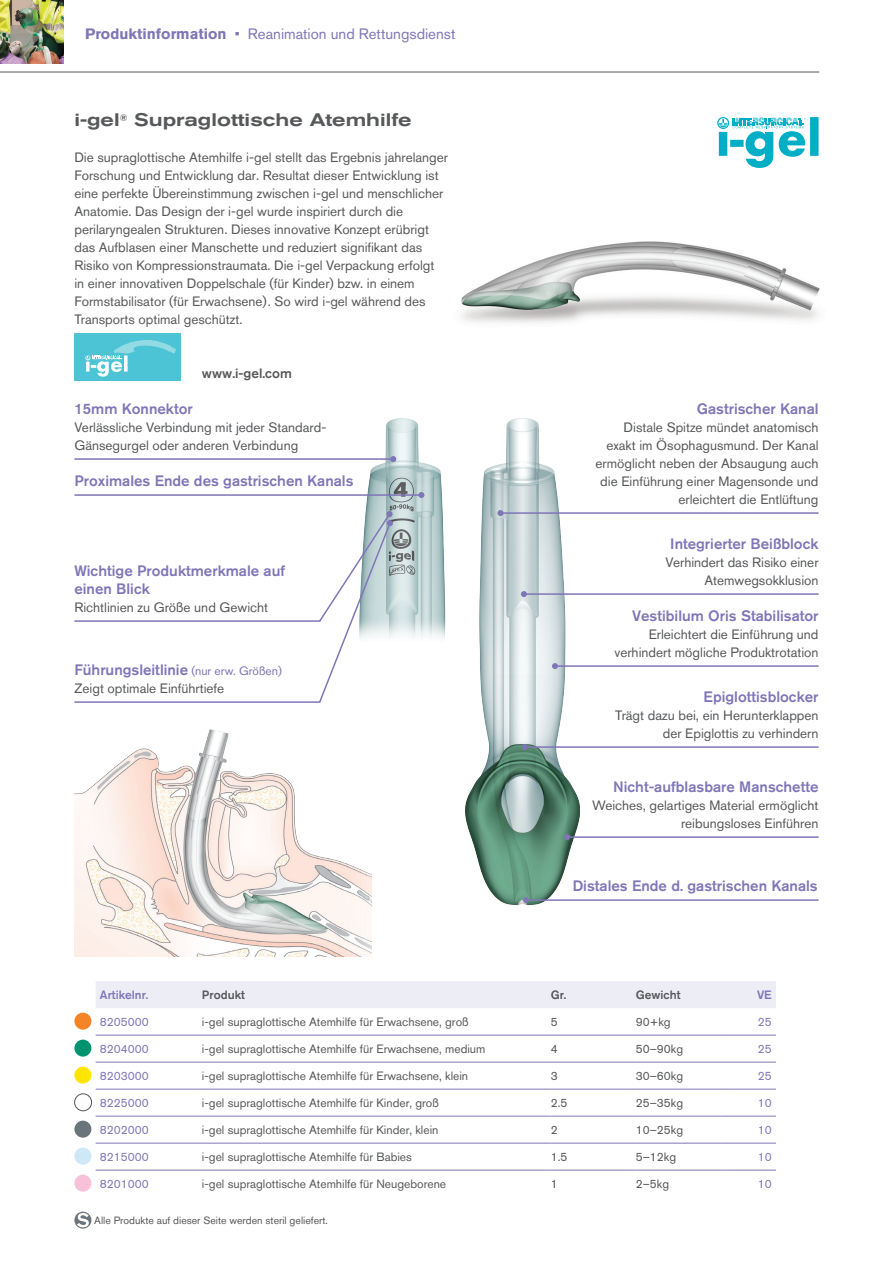
<style>
.page{position:relative;width:893px;height:1263px;background:#fff}
.page>*{position:absolute;margin:0;border:0;box-sizing:border-box;transform-origin:0 0}
.t1{font:500 expanded 18px "Akzidenz Grotesk BQ";color:#57585a}
.t2{font:500 15px/18px "Akzidenz Grotesk BQ";color:#7f76b7}
.t3{font:15px "Akzidenz Grotesk BQ";color:#7f76b7}
.t4{font:13.5px/18px "Akzidenz Grotesk BQ";color:#57585a;text-align:right}
.t5{font:500 13.5px "Akzidenz Grotesk BQ";color:#57585a}
.t6{font:12px "Akzidenz Grotesk BQ";color:#57585a}
.t7{font:12px "Akzidenz Grotesk BQ";color:#7f76b7}
.t8{font:500 12px "Akzidenz Grotesk BQ";color:#57585a}
.t9{font:500 12px "Akzidenz Grotesk BQ";color:#7f76b7}
.t10{font:10.5px "Akzidenz Grotesk BQ";color:#57585a}
.s1{font-weight:700}
.s2{font-weight:400;font-size:12px}
</style>
<div class="page">
<hr style="left:0;top:72px;width:819px;height:1px;background:#57585a">
<img style="left:0;top:0;width:64px;height:63px">
<img style="left:461px;top:241px;width:359px;height:82px">
<svg style="left:717px;top:117px;width:102px;height:51px"></svg>
<div style="left:74px;top:333px;width:107px;height:48px;background:#4cc4d5"></div>
<svg style="left:85px;top:340px;width:91px;height:37px"></svg>
<img style="left:74px;top:729px;width:297px;height:227px">
<img style="left:465px;top:418px;width:114px;height:488px">
<img style="left:365px;top:418px;width:81px;height:221px">
<hr style="left:74px;top:458px;width:319px;height:2px;background:#7f76b7">
<svg style="left:390px;top:456px;width:6px;height:6px"></svg>
<svg style="left:74px;top:623px;width:318px;height:80px"></svg>
<svg style="left:74px;top:511px;width:319px;height:112px"></svg>
<hr style="left:74px;top:494px;width:347px;height:2px;background:#7f76b7">
<svg style="left:418px;top:492px;width:6px;height:6px"></svg>
<hr style="left:500px;top:512px;width:319px;height:2px;background:#7f76b7">
<svg style="left:497px;top:510px;width:6px;height:6px"></svg>
<hr style="left:524px;top:593px;width:295px;height:2px;background:#7f76b7">
<svg style="left:521px;top:591px;width:6px;height:6px"></svg>
<hr style="left:555px;top:665px;width:264px;height:2px;background:#7f76b7">
<svg style="left:552px;top:663px;width:6px;height:6px"></svg>
<hr style="left:525px;top:746px;width:294px;height:2px;background:#7f76b7">
<svg style="left:522px;top:744px;width:6px;height:6px"></svg>
<hr style="left:567px;top:836px;width:252px;height:2px;background:#7f76b7">
<svg style="left:564px;top:834px;width:6px;height:6px"></svg>
<hr style="left:526px;top:899px;width:293px;height:2px;background:#7f76b7">
<svg style="left:523px;top:897px;width:6px;height:6px"></svg>
<div style="left:96px;top:981px;width:680px;height:27px;background:#ededf6"></div>
<hr style="left:96px;top:1035px;width:106px;height:1px;background:#7f76b7">
<hr style="left:202px;top:1035px;width:349px;height:1px;background:#7f76b7">
<hr style="left:551px;top:1035px;width:85px;height:1px;background:#7f76b7">
<hr style="left:636px;top:1035px;width:85px;height:1px;background:#7f76b7">
<hr style="left:721px;top:1035px;width:55px;height:1px;background:#7f76b7">
<hr style="left:96px;top:1062px;width:106px;height:1px;background:#7f76b7">
<hr style="left:202px;top:1062px;width:349px;height:1px;background:#7f76b7">
<hr style="left:551px;top:1062px;width:85px;height:1px;background:#7f76b7">
<hr style="left:636px;top:1062px;width:85px;height:1px;background:#7f76b7">
<hr style="left:721px;top:1062px;width:55px;height:1px;background:#7f76b7">
<hr style="left:96px;top:1089px;width:106px;height:1px;background:#7f76b7">
<hr style="left:202px;top:1089px;width:349px;height:1px;background:#7f76b7">
<hr style="left:551px;top:1089px;width:85px;height:1px;background:#7f76b7">
<hr style="left:636px;top:1089px;width:85px;height:1px;background:#7f76b7">
<hr style="left:721px;top:1089px;width:55px;height:1px;background:#7f76b7">
<hr style="left:96px;top:1116px;width:106px;height:1px;background:#7f76b7">
<hr style="left:202px;top:1116px;width:349px;height:1px;background:#7f76b7">
<hr style="left:551px;top:1116px;width:85px;height:1px;background:#7f76b7">
<hr style="left:636px;top:1116px;width:85px;height:1px;background:#7f76b7">
<hr style="left:721px;top:1116px;width:55px;height:1px;background:#7f76b7">
<hr style="left:96px;top:1143px;width:106px;height:1px;background:#7f76b7">
<hr style="left:202px;top:1143px;width:349px;height:1px;background:#7f76b7">
<hr style="left:551px;top:1143px;width:85px;height:1px;background:#7f76b7">
<hr style="left:636px;top:1143px;width:85px;height:1px;background:#7f76b7">
<hr style="left:721px;top:1143px;width:55px;height:1px;background:#7f76b7">
<hr style="left:96px;top:1170px;width:106px;height:1px;background:#7f76b7">
<hr style="left:202px;top:1170px;width:349px;height:1px;background:#7f76b7">
<hr style="left:551px;top:1170px;width:85px;height:1px;background:#7f76b7">
<hr style="left:636px;top:1170px;width:85px;height:1px;background:#7f76b7">
<hr style="left:721px;top:1170px;width:55px;height:1px;background:#7f76b7">
<div style="left:74px;top:1012px;width:17px;height:18px;background:#f58427;border-radius:50%"></div>
<div style="left:74px;top:1039px;width:17px;height:18px;background:#009370;border-radius:50%"></div>
<div style="left:74px;top:1066px;width:17px;height:18px;background:#ffe501;border-radius:50%"></div>
<div style="left:74px;top:1093px;width:18px;height:18px;border:1px solid #57585a;border-radius:50%"></div>
<div style="left:74px;top:1120px;width:17px;height:18px;background:#6a747b;border-radius:50%"></div>
<div style="left:74px;top:1147px;width:17px;height:18px;background:#cfe8f8;border-radius:50%"></div>
<div style="left:74px;top:1174px;width:17px;height:18px;background:#f7c1d9;border-radius:50%"></div>
<svg style="left:74px;top:1211px;width:17px;height:18px"></svg>
<svg style="left:77px;top:1213px;width:12px;height:14px"></svg>
<p class="t3" style="left:85px;top:25px;width:372px"><span class="s1">Produktinformation</span> • Reanimation und Rettungsdienst</p>
<h1 class="t1" style="left:74px;top:109px;width:339px">i-gel<sup>®</sup> Supraglottische Atemhilfe</h1>
<p class="t4" style="left:74px;top:148px;width:375px;text-align:left">Die supraglottische Atemhilfe i-gel stellt das Ergebnis jahrelanger Forschung und Entwicklung dar. Resultat dieser Entwicklung ist eine perfekte Übereinstimmung zwischen i-gel und menschlicher Anatomie. Das Design der i-gel wurde inspiriert durch die perilaryngealen Strukturen. Dieses innovative Konzept erübrigt das Aufblasen einer Manschette und reduziert signifikant das Risiko von Kompressionstraumata. Die i-gel Verpackung erfolgt<br>in einer innovativen Doppelschale (für Kinder) bzw. in einem Formstabilisator (für Erwachsene). So wird i-gel während des Transports optimal geschützt.</p>
<p class="t5" style="left:202px;top:365px;width:91px">www.i-gel.com</p>
<p class="t2" style="left:74px;top:399px;width:120px">15mm Konnektor</p>
<p class="t4" style="left:74px;top:418px;width:253px;text-align:left">Verlässliche Verbindung mit jeder Standard-<br>Gänsegurgel oder anderen Verbindung</p>
<p class="t2" style="left:74px;top:471px;width:281px">Proximales Ende des gastrischen Kanals</p>
<p class="t2" style="left:74px;top:561px;width:212px">Wichtige Produktmerkmale auf einen Blick</p>
<p class="t4" style="left:74px;top:598px;width:195px">Richtlinien zu Größe und Gewicht</p>
<p class="t2" style="left:74px;top:660px;width:209px">Führungsleitlinie <span class="s2">(nur erw. Größen)</span></p>
<p class="t4" style="left:74px;top:679px;width:151px">Zeigt optimale Einführtiefe</p>
<p class="t2" style="left:697px;top:399px;width:123px">Gastrischer Kanal</p>
<p class="t4" style="left:595px;top:418px;width:225px">Distale Spitze mündet anatomisch exakt im Ösophagusmund. Der Kanal ermöglicht neben der Absaugung auch die Einführung einer Magensonde und erleichtert die Entlüftung</p>
<p class="t2" style="left:670px;top:534px;width:150px">Integrierter Beißblock</p>
<p class="t4" style="left:666px;top:553px;width:154px">Verhindert das Risiko einer<br>Atemwegsokklusion</p>
<p class="t2" style="left:632px;top:606px;width:188px">Vestibilum Oris Stabilisator</p>
<p class="t4" style="left:614px;top:625px;width:206px">Erleichtert die Einführung und verhindert mögliche Produktrotation</p>
<p class="t2" style="left:704px;top:687px;width:116px">Epiglottisblocker</p>
<p class="t4" style="left:615px;top:706px;width:205px">Trägt dazu bei, ein Herunterklappen der Epiglottis zu verhindern</p>
<p class="t2" style="left:613px;top:777px;width:207px">Nicht-aufblasbare Manschette</p>
<p class="t4" style="left:592px;top:796px;width:228px">Weiches, gelartiges Material ermöglicht reibungsloses Einführen</p>
<p class="t2" style="left:573px;top:876px;width:247px">Distales Ende d. gastrischen Kanals</p>
<p class="t9" style="left:100px;top:987px;width:50px">Artikelnr.</p>
<p class="t8" style="left:202px;top:987px;width:44px">Produkt</p>
<p class="t8" style="left:551px;top:987px;width:17px">Gr.</p>
<p class="t8" style="left:636px;top:987px;width:46px">Gewicht</p>
<p class="t9" style="left:757px;top:987px;width:16px">VE</p>
<p class="t7" style="left:100px;top:1015px;width:50px">8205000</p>
<p class="t6" style="left:202px;top:1015px;width:268px">i-gel supraglottische Atemhilfe für Erwachsene, groß</p>
<p class="t6" style="left:551px;top:1015px;width:8px">5</p>
<p class="t6" style="left:636px;top:1015px;width:36px">90+kg</p>
<p class="t7" style="left:758px;top:1015px;width:15px">25</p>
<p class="t7" style="left:100px;top:1042px;width:50px">8204000</p>
<p class="t6" style="left:202px;top:1042px;width:285px">i-gel supraglottische Atemhilfe für Erwachsene, medium</p>
<p class="t6" style="left:551px;top:1042px;width:8px">4</p>
<p class="t6" style="left:636px;top:1042px;width:49px">50–90kg</p>
<p class="t7" style="left:758px;top:1042px;width:15px">25</p>
<p class="t7" style="left:100px;top:1069px;width:50px">8203000</p>
<p class="t6" style="left:202px;top:1069px;width:268px">i-gel supraglottische Atemhilfe für Erwachsene, klein</p>
<p class="t6" style="left:551px;top:1069px;width:8px">3</p>
<p class="t6" style="left:636px;top:1069px;width:49px">30–60kg</p>
<p class="t7" style="left:758px;top:1069px;width:15px">25</p>
<p class="t7" style="left:100px;top:1096px;width:50px">8225000</p>
<p class="t6" style="left:202px;top:1096px;width:238px">i-gel supraglottische Atemhilfe für Kinder, groß</p>
<p class="t6" style="left:551px;top:1096px;width:18px">2.5</p>
<p class="t6" style="left:636px;top:1096px;width:49px">25–35kg</p>
<p class="t7" style="left:758px;top:1096px;width:15px">10</p>
<p class="t7" style="left:100px;top:1123px;width:50px">8202000</p>
<p class="t6" style="left:202px;top:1123px;width:238px">i-gel supraglottische Atemhilfe für Kinder, klein</p>
<p class="t6" style="left:551px;top:1123px;width:8px">2</p>
<p class="t6" style="left:636px;top:1123px;width:49px">10–25kg</p>
<p class="t7" style="left:758px;top:1123px;width:15px">10</p>
<p class="t7" style="left:100px;top:1150px;width:50px">8215000</p>
<p class="t6" style="left:202px;top:1150px;width:211px">i-gel supraglottische Atemhilfe für Babies</p>
<p class="t6" style="left:551px;top:1150px;width:18px">1.5</p>
<p class="t6" style="left:636px;top:1150px;width:42px">5–12kg</p>
<p class="t7" style="left:758px;top:1150px;width:15px">10</p>
<p class="t7" style="left:100px;top:1177px;width:50px">8201000</p>
<p class="t6" style="left:202px;top:1177px;width:246px">i-gel supraglottische Atemhilfe für Neugeborene</p>
<p class="t6" style="left:551px;top:1177px;width:8px">1</p>
<p class="t6" style="left:636px;top:1177px;width:35px">2–5kg</p>
<p class="t7" style="left:758px;top:1177px;width:15px">10</p>
<p class="t10" style="left:94px;top:1214px;width:235px">Alle Produkte auf dieser Seite werden steril geliefert.</p>
</div>
